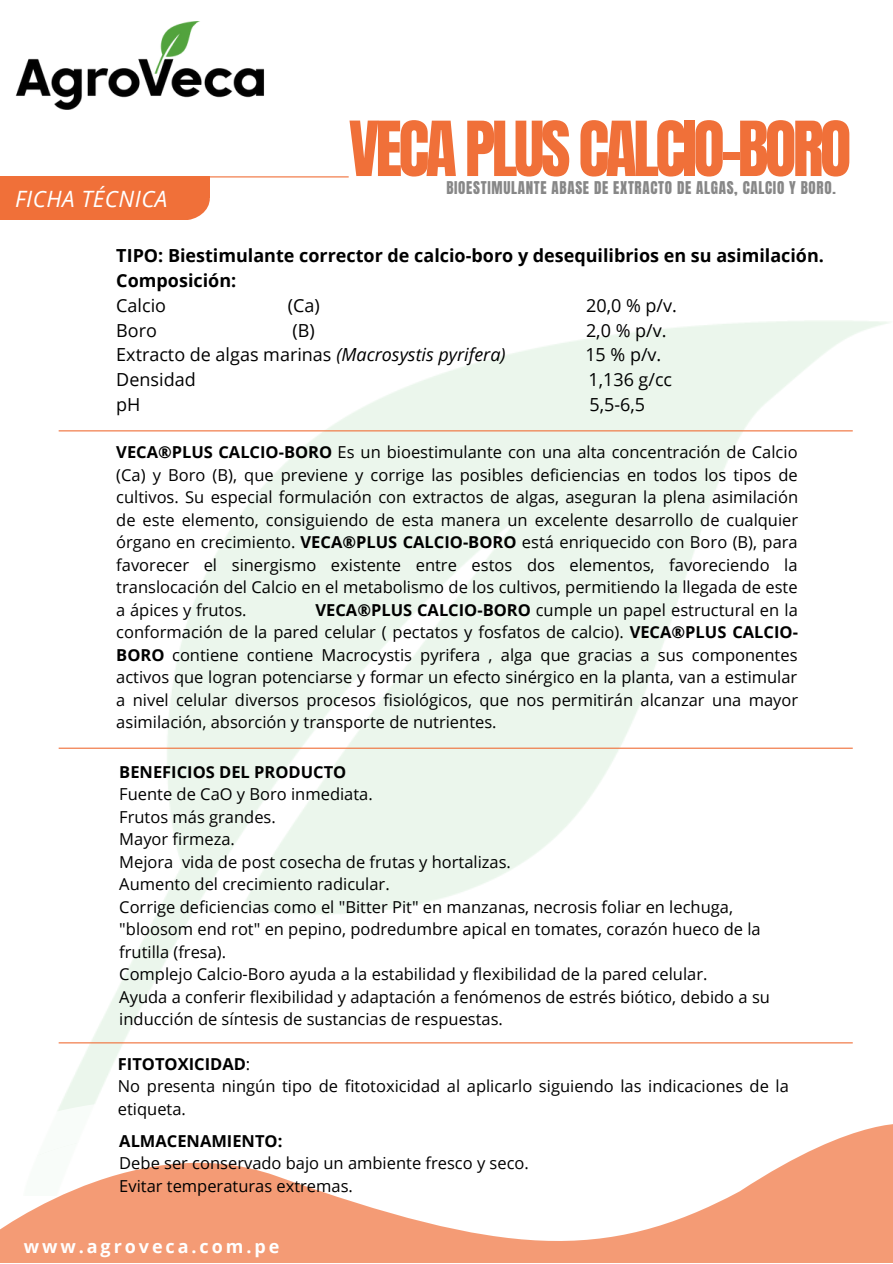
<style>
.page{position:relative;width:893px;height:1264px;background:#fff}
.page>*{position:absolute;margin:0;border:0;box-sizing:border-box;transform-origin:0 0}
.t1{font:64.5px "Anton";letter-spacing:-.055em;color:#f07039}
.t2{font:italic 22.5px "Open Sans";letter-spacing:.02em;color:#fff}
.t3{font:18px "Open Sans";color:#000}
.t4{font:700 18px "Open Sans";color:#000}
.t5{font:700 18px "Open Sans";letter-spacing:.16em;color:#fff}
.t6{font:16.5px/22.5px "Open Sans";color:#000}
.t7{font:700 16.5px "Open Sans";color:#000}
.t8{font:15px "Anton";letter-spacing:.045em;color:#878787}
.s1{font-style:italic}
.s2{font-weight:700}
.s3{font-weight:400}
</style>
<div class="page">
<img style="left:58px;top:321px;width:830px;height:721px">
<svg style="left:58px;top:1042px;width:795px;height:26px"></svg>
<svg style="left:58px;top:1068px;width:53px;height:43px;fill:#ebf6ec"></svg>
<svg style="left:0;top:1124px;width:892px;height:138px"></svg>
<img style="left:15px;top:21px;width:249px;height:89px">
<div style="left:155px;top:176px;width:55px;height:44px;background:#f07039;border-radius:50%"></div>
<hr style="left:59px;top:430px;width:793px;height:1px;background:#f07039">
<hr style="left:59px;top:747px;width:793px;height:1px;background:#f07039">
<hr style="left:59px;top:1042px;width:793px;height:1px;background:#f07039">
<hr style="left:0;top:176px;width:348px;height:1px;background:#f07039">
<div style="left:0;top:176px;width:182px;height:44px;background:#f07039"></div>
<div style="left:167px;top:176px;width:43px;height:22px;background:#f07039"></div>
<p class="t2" style="left:15px;top:183px;width:154px">FICHA TÉCNICA</p>
<p class="t1" style="left:349px;top:103px;width:504px">VECA PLUS CALCIO-BORO</p>
<p class="t8" style="left:446px;top:177px;width:391px">BIOESTIMULANTE ABASE DE EXTRACTO DE ALGAS, CALCIO Y BORO.</p>
<p class="t4" style="left:116px;top:243px;width:709px">TIPO: Biestimulante corrector de calcio-boro y desequilibrios en su asimilación.</p>
<p class="t4" style="left:116px;top:268px;width:121px">Composición:</p>
<p class="t3" style="left:116px;top:292px;width:51px">Calcio</p>
<p class="t3" style="left:288px;top:292px;width:33px">(Ca)</p>
<p class="t3" style="left:586px;top:292px;width:92px">20,0 % p/v.</p>
<p class="t3" style="left:116px;top:317px;width:42px">Boro</p>
<p class="t3" style="left:292px;top:317px;width:24px">(B)</p>
<p class="t3" style="left:586px;top:317px;width:82px">2,0 % p/v.</p>
<p class="t3" style="left:116px;top:342px;width:391px">Extracto de algas marinas <span class="s1">(Macrosystis pyrifera)</span></p>
<p class="t3" style="left:585px;top:342px;width:78px">15 % p/v.</p>
<p class="t3" style="left:116px;top:367px;width:81px">Densidad</p>
<p class="t3" style="left:588px;top:367px;width:85px">1,136 g/cc</p>
<p class="t3" style="left:116px;top:391px;width:26px">pH</p>
<p class="t3" style="left:589px;top:391px;width:57px">5,5-6,5</p>
<p class="t6" style="left:116px;top:440px;width:683px;text-align:justify"><span class="s2">VECA®PLUS CALCIO-BORO</span> Es un bioestimulante con una alta concentración de Calcio (Ca) y Boro (B), que previene y corrige las posibles deficiencias en todos los tipos de cultivos. Su especial formulación con extractos de algas, aseguran la plena asimilación de este elemento, consiguiendo de esta manera un excelente desarrollo de cualquier órgano en crecimiento. <span class="s2">VECA®PLUS CALCIO-BORO</span> está enriquecido con Boro (B), para favorecer el sinergismo existente entre estos dos elementos, favoreciendo la translocación del Calcio en el metabolismo de los cultivos, permitiendo la llegada de este a ápices y frutos.</p>
<p class="t6" style="left:116px;top:598px;width:683px;text-align:justify;text-indent:199px"><span class="s2">VECA®PLUS CALCIO-BORO</span> cumple un papel estructural en la conformación de la pared celular ( pectatos y fosfatos de calcio). <span class="s2">VECA®PLUS CALCIO-BORO</span> contiene contiene Macrocystis pyrifera , alga que gracias a sus componentes activos que logran potenciarse y formar un efecto sinérgico en la planta, van a estimular a nivel celular diversos procesos fisiológicos, que nos permitirán alcanzar una mayor asimilación, absorción y transporte de nutrientes.</p>
<p class="t7" style="left:119px;top:760px;width:228px">BENEFICIOS DEL PRODUCTO</p>
<p class="t6" style="left:119px;top:782px;width:255px">Fuente de CaO y Boro inmediata.</p>
<p class="t6" style="left:119px;top:805px;width:158px">Frutos más grandes.</p>
<p class="t6" style="left:119px;top:827px;width:117px">Mayor firmeza.</p>
<p class="t6" style="left:119px;top:850px;width:393px">Mejora vida de post cosecha de frutas y hortalizas.</p>
<p class="t6" style="left:119px;top:872px;width:272px">Aumento del crecimiento radicular.</p>
<p class="t6" style="left:119px;top:895px;width:643px">Corrige deficiencias como el "Bitter Pit" en manzanas, necrosis foliar en lechuga, "bloosom end rot" en pepino, podredumbre apical en tomates, corazón hueco de la frutilla (fresa).</p>
<p class="t6" style="left:119px;top:962px;width:589px">Complejo Calcio-Boro ayuda a la estabilidad y flexibilidad de la pared celular.</p>
<p class="t6" style="left:119px;top:985px;width:652px">Ayuda a conferir flexibilidad y adaptación a fenómenos de estrés biótico, debido a su inducción de síntesis de sustancias de respuestas.</p>
<p class="t7" style="left:118px;top:1052px;width:134px">FITOTOXICIDAD<span class="s3">:</span></p>
<p class="t6" style="left:118px;top:1074px;width:672px">No presenta ningún tipo de fitotoxicidad al aplicarlo siguiendo las indicaciones de la etiqueta.</p>
<p class="t7" style="left:119px;top:1129px;width:165px">ALMACENAMIENTO:</p>
<p class="t6" style="left:119px;top:1151px;width:411px">Debe ser conservado bajo un ambiente fresco y seco.</p>
<p class="t6" style="left:119px;top:1174px;width:235px">Evitar temperaturas extremas.</p>
<p class="t5" style="left:24px;top:1233px;width:257px">www.agroveca.com.pe</p>
</div>
